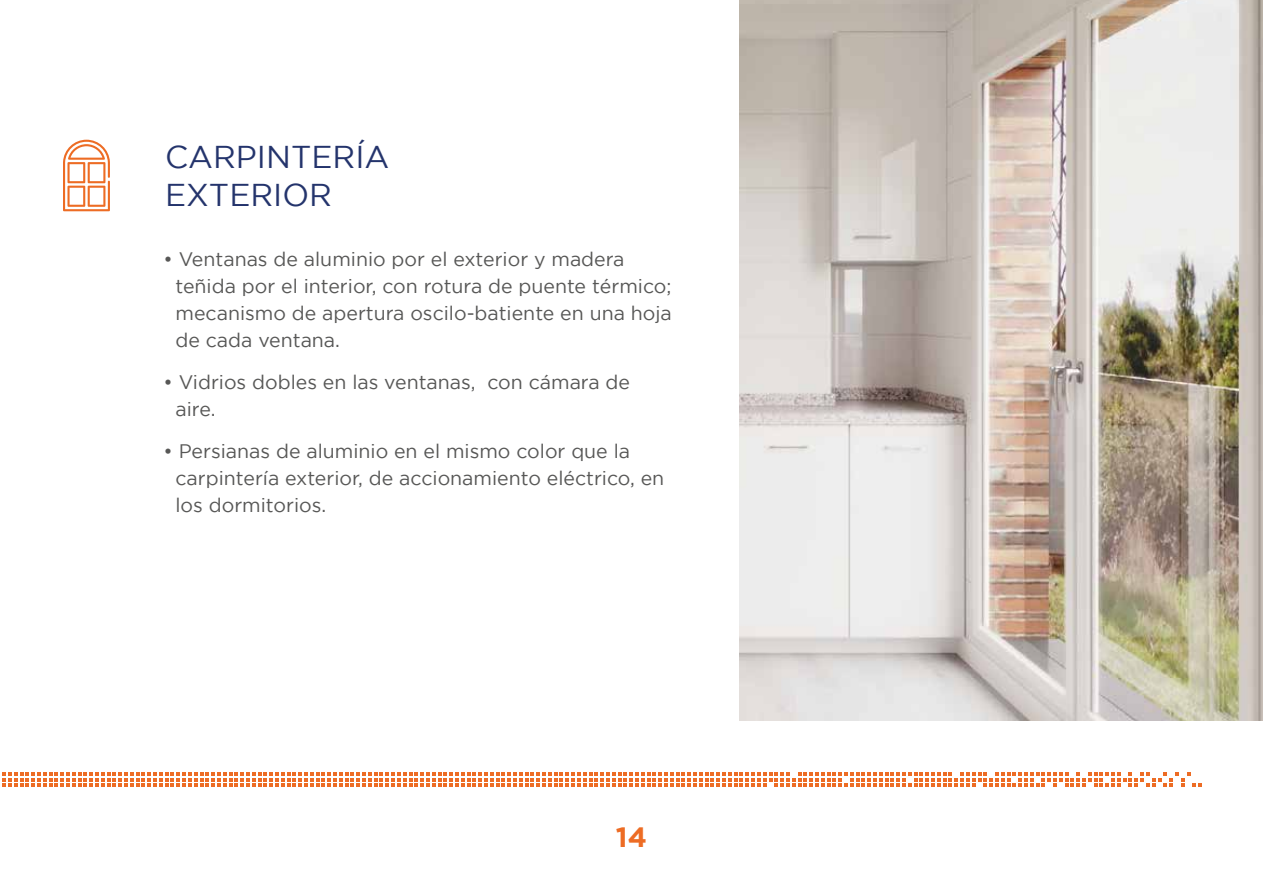
<style>
.page{position:relative;width:1263px;height:893px;background:#fff}
.page>*{position:absolute;margin:0;border:0;box-sizing:border-box;transform-origin:0 0}
.t1{font:31.5px/37.8px "Gotham";color:#24346c}
.t2{font:700 27.9px "Gotham";color:#ed6c24}
.t3{font:19.5px/27px "Gotham";color:#575756}
</style>
<div class="page">
<svg style="left:63px;top:140px;width:47px;height:71px"></svg>
<img style="left:740px;top:0;width:523px;height:720px">
<svg style="left:2px;top:772px;width:1200px;height:15px"></svg>
<h1 class="t1" style="left:165px;top:138px;width:226px">CARPINTERÍA<br>EXTERIOR</h1>
<p class="t3" style="left:175px;top:245px;width:498px;text-indent:-12px">• Ventanas de aluminio por el exterior y madera teñida por el interior, con rotura de puente térmico; mecanismo de apertura oscilo-batiente en una hoja de cada ventana.</p>
<p class="t3" style="left:175px;top:368px;width:456px;text-indent:-12px">• Vidrios dobles en las ventanas, con cámara de aire.</p>
<p class="t3" style="left:175px;top:437px;width:490px;text-indent:-12px">• Persianas de aluminio en el mismo color que la carpintería exterior, de accionamiento eléctrico, en los dormitorios.</p>
<h2 class="t2" style="left:616px;top:821px;width:33px">14</h2>
</div>
